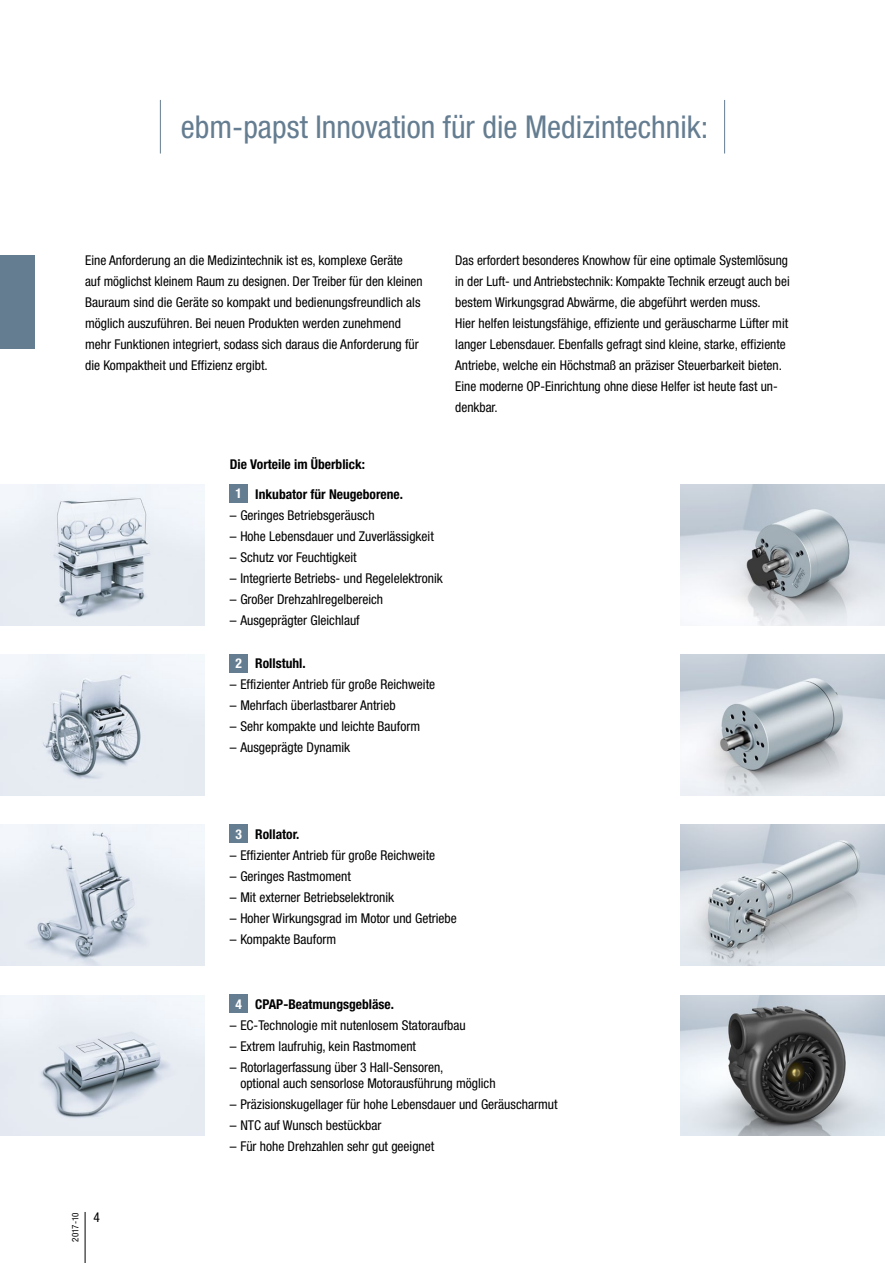
<style>
.page{position:relative;width:885px;height:1263px;background:#fff}
.page>*{position:absolute;margin:0;border:0;box-sizing:border-box;transform-origin:0 0}
.t1{font:condensed 31.5px "Helvetica Neue LT Std";color:#657d91}
.t2{font:condensed 13.5px/21px "Helvetica Neue LT Std";color:#000}
.t3{font:700 condensed 13.5px "Helvetica Neue LT Std";color:#000}
.t4{font:condensed 9px "Helvetica Neue LT Std";letter-spacing:.01em;color:#000}
.s1{color:#fff}
</style>
<div class="page">
<img style="left:0;top:995px;width:204px;height:140px">
<hr style="left:85px;top:1212px;width:1px;height:51px;background:#000">
<img style="left:680px;top:825px;width:204px;height:140px">
<img style="left:680px;top:995px;width:204px;height:140px">
<img style="left:680px;top:655px;width:204px;height:140px">
<img style="left:0;top:825px;width:204px;height:140px">
<img style="left:0;top:655px;width:204px;height:140px">
<img style="left:0;top:485px;width:204px;height:140px">
<img style="left:680px;top:485px;width:204px;height:140px">
<div style="left:0;top:255px;width:34px;height:94px;background:#657d91"></div>
<hr style="left:160px;top:100px;width:1px;height:53px;background:#657d91">
<hr style="left:724px;top:100px;width:1px;height:53px;background:#657d91">
<div style="left:230px;top:654px;width:18px;height:18px;background:#657d91"></div>
<div style="left:230px;top:825px;width:18px;height:18px;background:#657d91"></div>
<div style="left:230px;top:995px;width:18px;height:18px;background:#657d91"></div>
<div style="left:230px;top:485px;width:18px;height:18px;background:#657d91"></div>
<h1 class="t1" style="left:181px;top:108px;width:529px">ebm-papst Innovation für die Medizintechnik:</h1>
<p class="t2" style="left:85px;top:249px;width:339px">Eine Anforderung an die Medizintechnik ist es, komplexe Geräte<br>auf möglichst kleinem Raum zu designen. Der Treiber für den kleinen Bauraum sind die Geräte so kompakt und bedienungsfreundlich als möglich auszuführen. Bei neuen Produkten werden zunehmend mehr Funktionen integriert, sodass sich daraus die Anforderung für die Kompaktheit und Effizienz ergibt.</p>
<p class="t2" style="left:455px;top:249px;width:336px">Das erfordert besonderes Knowhow für eine optimale Systemlösung in der Luft- und Antriebstechnik: Kompakte Technik erzeugt auch bei bestem Wirkungsgrad Abwärme, die abgeführt werden muss.<br>Hier helfen leistungsfähige, effiziente und geräuscharme Lüfter mit langer Lebensdauer. Ebenfalls gefragt sind kleine, starke, effiziente Antriebe, welche ein Höchstmaß an präziser Steuerbarkeit bieten.<br>Eine moderne OP-Einrichtung ohne diese Helfer ist heute fast un&shy;denkbar.</p>
<p class="t3" style="left:230px;top:456px;width:137px">Die Vorteile im Überblick:</p>
<p class="t3" style="left:235px;top:486px;width:169px"><span class="s1">1</span> Inkubator für Neugeborene.</p>
<p class="t2" style="left:230px;top:504px;width:146px">– Geringes Betriebsgeräusch</p>
<p class="t2" style="left:230px;top:525px;width:205px">– Hohe Lebensdauer und Zuverlässigkeit</p>
<p class="t2" style="left:230px;top:546px;width:128px">– Schutz vor Feuchtigkeit</p>
<p class="t2" style="left:230px;top:567px;width:215px">– Integrierte Betriebs- und Regelelektronik</p>
<p class="t2" style="left:230px;top:588px;width:155px">– Großer Drehzahlregelbereich</p>
<p class="t2" style="left:230px;top:609px;width:131px">– Ausgeprägter Gleichlauf</p>
<p class="t3" style="left:235px;top:655px;width:72px"><span class="s1">2</span> Rollstuhl.</p>
<p class="t2" style="left:230px;top:674px;width:207px">– Effizienter Antrieb für große Reichweite</p>
<p class="t2" style="left:230px;top:695px;width:167px">– Mehrfach überlastbarer Antrieb</p>
<p class="t2" style="left:230px;top:716px;width:192px">– Sehr kompakte und leichte Bauform</p>
<p class="t2" style="left:230px;top:737px;width:122px">– Ausgeprägte Dynamik</p>
<p class="t3" style="left:235px;top:826px;width:65px"><span class="s1">3</span> Rollator.</p>
<p class="t2" style="left:230px;top:844px;width:207px">– Effizienter Antrieb für große Reichweite</p>
<p class="t2" style="left:230px;top:865px;width:123px">– Geringes Rastmoment</p>
<p class="t2" style="left:230px;top:886px;width:166px">– Mit externer Betriebselektronik</p>
<p class="t2" style="left:230px;top:907px;width:229px">– Hoher Wirkungsgrad im Motor und Getriebe</p>
<p class="t2" style="left:230px;top:928px;width:108px">– Kompakte Bauform</p>
<p class="t4" style="left:70px;top:1242px;width:31px;rotate:-90deg">2017-10</p>
<p class="t2" style="left:94px;top:1206px;width:8px">4</p>
<p class="t3" style="left:235px;top:996px;width:160px"><span class="s1">4</span> CPAP-Beatmungsgebläse.</p>
<p class="t2" style="left:230px;top:1014px;width:237px">– EC-Technologie mit nutenlosem Statoraufbau</p>
<p class="t2" style="left:230px;top:1035px;width:188px">– Extrem laufruhig, kein Rastmoment</p>
<p class="t2" style="left:240px;top:1059px;width:257px;line-height:16.5px;text-indent:-11px">– Rotorlagerfassung über 3 Hall-Sensoren,<br>optional auch sensorlose Motorausführung möglich</p>
<p class="t2" style="left:230px;top:1094px;width:329px">– Präzisionskugellager für hohe Lebensdauer und Geräuscharmut</p>
<p class="t2" style="left:230px;top:1115px;width:153px">– NTC auf Wunsch bestückbar</p>
<p class="t2" style="left:230px;top:1136px;width:206px">– Für hohe Drehzahlen sehr gut geeignet</p>
</div>
